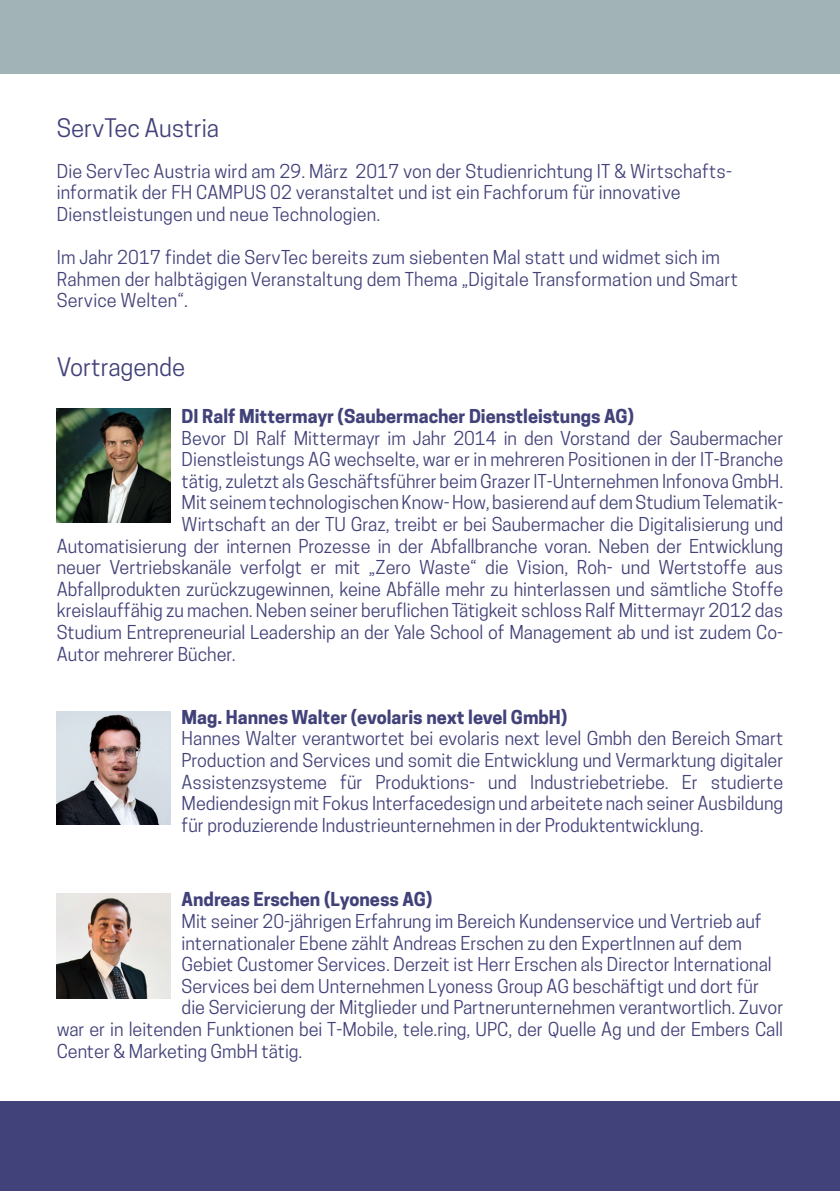
<style>
.page{position:relative;width:840px;height:1191px;background:#fff}
.page>*{position:absolute;margin:0;border:0;box-sizing:border-box;transform-origin:0 0}
.t1{font:24px "Cooper Hewitt";color:#42427a}
.t2{font:18px/21.6px "Cooper Hewitt";color:#42427a}
.t3{font:700 18px "Cooper Hewitt";color:#42427a}
</style>
<div class="page">
<div style="left:0;top:0;width:839px;height:74px;background:#a2b3b8"></div>
<div style="left:0;top:1101px;width:839px;height:90px;background:#42427a"></div>
<img style="left:57px;top:894px;width:113px;height:104px">
<img style="left:57px;top:711px;width:113px;height:114px">
<img style="left:57px;top:409px;width:113px;height:113px">
<h1 class="t1" style="left:57px;top:114px;width:164px">ServTec Austria</h1>
<p class="t2" style="left:57px;top:160px;width:676px">Die ServTec Austria wird am 29. März 2017 von der Studienrichtung IT &amp; Wirtschafts&shy;informatik der FH CAMPUS 02 veranstaltet und ist ein Fachforum für innovative<br>Dienstleistungen und neue Technologien.</p>
<p class="t2" style="left:57px;top:247px;width:682px">Im Jahr 2017 findet die ServTec bereits zum siebenten Mal statt und widmet sich im<br>Rahmen der halbtägigen Veranstaltung dem Thema „Digitale Transformation und Smart<br>Service Welten“.</p>
<h1 class="t1" style="left:57px;top:353px;width:130px">Vortragende</h1>
<p class="t3" style="left:181px;top:405px;width:454px">DI Ralf Mittermayr (Saubermacher Dienstleistungs AG)</p>
<p class="t2" style="left:181px;top:427px;width:603px">Bevor DI Ralf Mittermayr im Jahr 2014 in den Vorstand der Saubermacher</p>
<p class="t2" style="left:181px;top:448px;width:602px">Dienstleistungs AG wechselte, war er in mehreren Positionen in der IT-Branche</p>
<p class="t2" style="left:181px;top:470px;width:602px">tätig, zuletzt als Geschäftsführer beim Grazer IT-Unternehmen Infonova GmbH.</p>
<p class="t2" style="left:181px;top:492px;width:602px">Mit seinem technologischen Know- How, basierend auf dem Studium Telematik-</p>
<p class="t2" style="left:181px;top:513px;width:602px">Wirtschaft an der TU Graz, treibt er bei Saubermacher die Digitalisierung und</p>
<p class="t2" style="left:57px;top:535px;width:727px">Automatisierung der internen Prozesse in der Abfallbranche voran. Neben der Entwicklung</p>
<p class="t2" style="left:57px;top:556px;width:727px">neuer Vertriebskanäle verfolgt er mit „Zero Waste“ die Vision, Roh- und Wertstoffe aus</p>
<p class="t2" style="left:57px;top:578px;width:727px">Abfallprodukten zurückzugewinnen, keine Abfälle mehr zu hinterlassen und sämtliche Stoffe</p>
<p class="t2" style="left:57px;top:600px;width:727px">kreislauffähig zu machen. Neben seiner beruflichen Tätigkeit schloss Ralf Mittermayr 2012 das</p>
<p class="t2" style="left:57px;top:621px;width:727px">Studium Entrepreneurial Leadership an der Yale School of Management ab und ist zudem Co-</p>
<p class="t2" style="left:57px;top:643px;width:180px">Autor mehrerer Bücher.</p>
<p class="t3" style="left:181px;top:706px;width:387px">Mag. Hannes Walter (evolaris next level GmbH)</p>
<p class="t2" style="left:181px;top:728px;width:603px;text-align:justify">Hannes Walter verantwortet bei evolaris next level Gmbh den Bereich Smart Production and Services und somit die Entwicklung und Vermarktung digitaler Assistenzsysteme für Produktions- und Industriebetriebe. Er studierte Mediendesign mit Fokus Interfacedesign und arbeitete nach seiner Ausbildung für produzierende Industrieunternehmen in der Produktentwicklung.</p>
<p class="t3" style="left:181px;top:889px;width:252px">Andreas Erschen (Lyoness AG)</p>
<p class="t2" style="left:181px;top:910px;width:581px">Mit seiner 20-jährigen Erfahrung im Bereich Kundenservice und Vertrieb auf</p>
<p class="t2" style="left:181px;top:932px;width:561px">internationaler Ebene zählt Andreas Erschen zu den ExpertInnen auf dem</p>
<p class="t2" style="left:181px;top:953px;width:591px">Gebiet Customer Services. Derzeit ist Herr Erschen als Director International</p>
<p class="t2" style="left:181px;top:975px;width:578px">Services bei dem Unternehmen Lyoness Group AG beschäftigt und dort für</p>
<p class="t2" style="left:181px;top:996px;width:603px">die Servicierung der Mitglieder und Partnerunternehmen verantwortlich. Zuvor</p>
<p class="t2" style="left:57px;top:1018px;width:727px">war er in leitenden Funktionen bei T-Mobile, tele.ring, UPC, der Quelle Ag und der Embers Call</p>
<p class="t2" style="left:57px;top:1040px;width:247px">Center &amp; Marketing GmbH tätig.</p>
</div>
